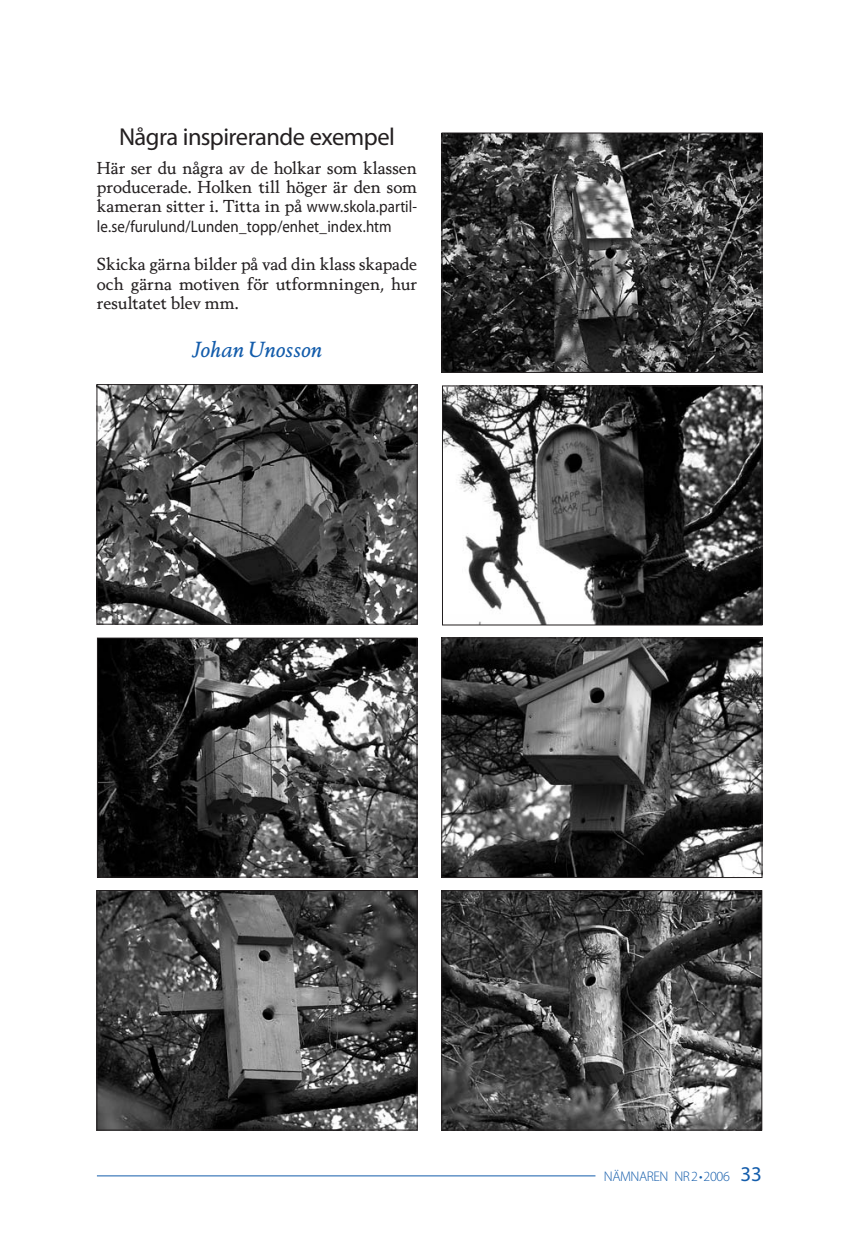
<style>
.page{position:relative;width:859px;height:1241px;background:#fff}
.page>*{position:absolute;margin:0;border:0;box-sizing:border-box;transform-origin:0 0}
.t1{font:24.5px "Myriad Pro";letter-spacing:-.02em;color:#231f20}
.t2{font:italic 21px "Berling Nova Text Pro";letter-spacing:-.005em;color:#135cab}
.t3{font:16.62px/19.2px "Berling Nova Text Pro";color:#231f20;text-align:justify}
.t4{font:16.62px "Myriad Pro";letter-spacing:.005em;color:#231f20;scale:.9 1}
.t5{font:300 14px "Myriad Pro";letter-spacing:-.03em;color:#135cab}
.s1{font-family:"Myriad Pro"}
.s2{font-weight:400;font-size:21px}
</style>
<div class="page">
<hr style="left:97px;top:1175px;width:498px;height:1px;background:#135cab">
<img style="left:99px;top:639px;width:316px;height:236px">
<div style="left:97px;top:637px;width:320px;height:240px;border:1px solid #231f20"></div>
<img style="left:99px;top:386px;width:316px;height:236px">
<div style="left:97px;top:384px;width:320px;height:240px;border:1px solid #231f20"></div>
<img style="left:444px;top:387px;width:316px;height:236px">
<div style="left:442px;top:385px;width:320px;height:240px;border:1px solid #231f20"></div>
<img style="left:443px;top:639px;width:317px;height:236px">
<div style="left:441px;top:637px;width:321px;height:240px;border:1px solid #231f20"></div>
<img style="left:443px;top:135px;width:317px;height:235px">
<div style="left:441px;top:133px;width:321px;height:239px;border:1px solid #231f20"></div>
<img style="left:443px;top:892px;width:316px;height:236px">
<div style="left:441px;top:890px;width:320px;height:240px;border:1px solid #231f20"></div>
<img style="left:99px;top:892px;width:316px;height:236px">
<div style="left:97px;top:890px;width:320px;height:240px;border:1px solid #231f20"></div>
<h1 class="t1" style="left:119px;top:123px;width:277px">Några inspirerande exempel</h1>
<p class="t3" style="left:97px;top:158px;width:321px">Här ser du några av de holkar som klassen producerade. Holken till höger är den som kameran sitter i. Titta in på <span class="s1">www.skola.partil-</span></p>
<p class="t4" style="left:97px;top:217px;width:329px">le.se/furulund/Lunden_topp/enhet_index.htm</p>
<p class="t3" style="left:97px;top:254px;width:321px">Skicka gärna bilder på vad din klass skapade och gärna motiven för utformningen, hur resultatet blev mm.</p>
<p class="t2" style="left:192px;top:336px;width:132px">Johan Unosson</p>
<p class="t5" style="left:603px;top:1168px;width:160px">NÄMNAREN NR 2 • 2006 <span class="s2">33</span></p>
</div>
